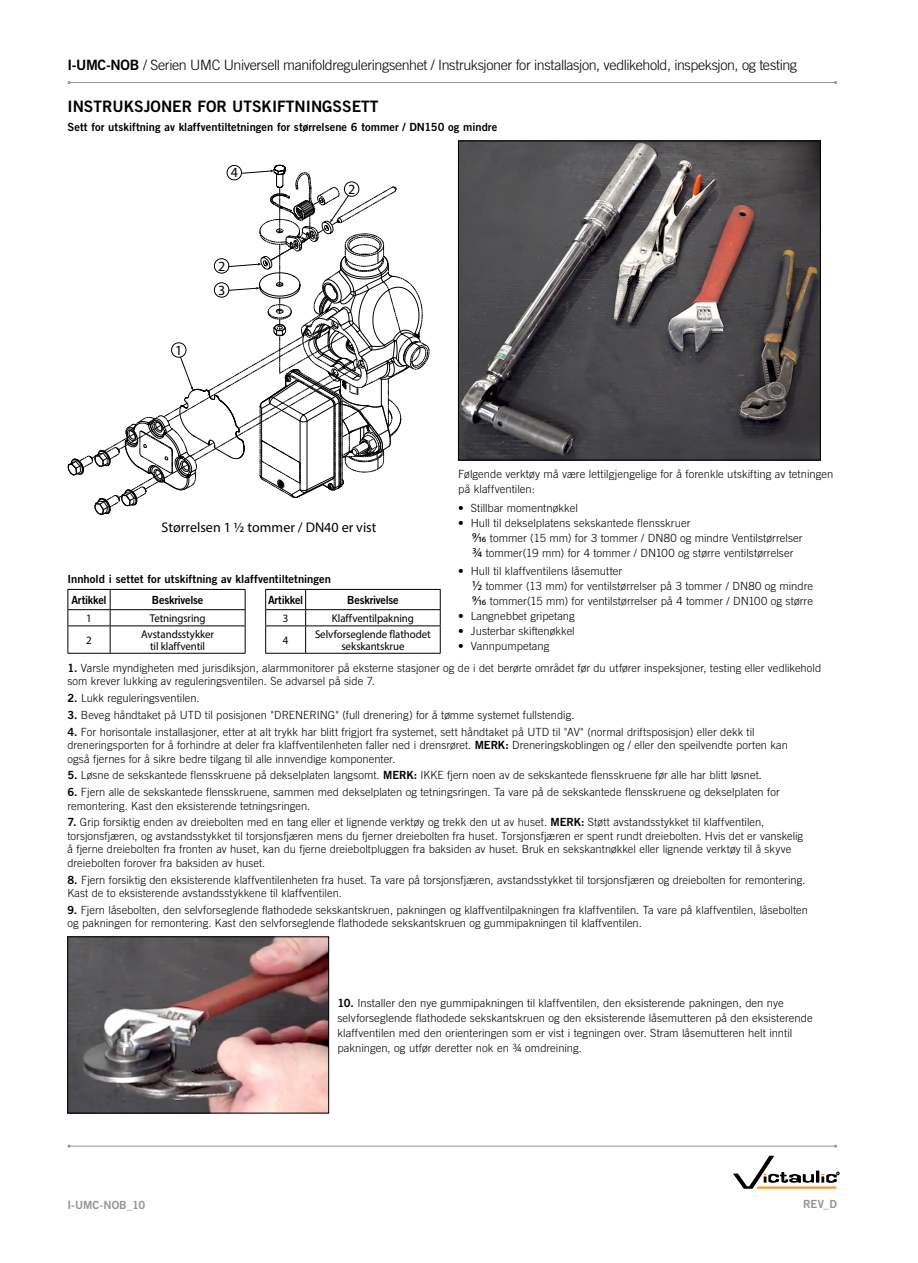
<style>
.page{position:relative;width:918px;height:1263px;background:#fff}
.page>*{position:absolute;margin:0;border:0;box-sizing:border-box;transform-origin:0 0}
.t1{font:15.75px "Trade Gothic LT Std Bd 2";color:#000}
.t2{font:300 14.25px "Trade Gothic LT Std";letter-spacing:-.025em;color:#000}
.t3{font:14.1px "Myriad Pro";color:#000}
.t4{font:300 11.25px/13.5px "Trade Gothic LT Std";letter-spacing:.005em;color:#000}
.t5{font:11.25px/20.5px "Trade Gothic LT Std Bd 2";color:#000}
.t6{font:11.25px/12px "Myriad Pro";letter-spacing:-.01em;color:#000;text-align:center}
.t7{font:11.25px "Trade Gothic LT Std Bd 2";letter-spacing:-.02em;color:#000}
.t8{font:11.25px "Trade Gothic LT Std Bd 2";letter-spacing:.005em;color:#939598}
.s1{font-family:"Trade Gothic LT Std Bd 2";font-weight:400}
.s2{font-family:"Myriad Pro";font-weight:400;font-size:13.5px}
</style>
<div class="page">
<svg style="left:733px;top:1156px;width:106px;height:33px"></svg>
<hr style="left:69px;top:1146px;width:767px;height:1px;background:#939598">
<hr style="left:69px;top:82px;width:767px;height:1px;background:#939598">
<svg style="left:68px;top:165px;width:361px;height:350px"></svg>
<hr style="left:68px;top:589px;width:42px;height:1px;background:#000">
<hr style="left:110px;top:589px;width:136px;height:1px;background:#000">
<hr style="left:265px;top:589px;width:41px;height:1px;background:#000">
<hr style="left:306px;top:589px;width:135px;height:1px;background:#000">
<hr style="left:68px;top:609px;width:42px;height:1px;background:#000">
<hr style="left:110px;top:609px;width:136px;height:1px;background:#000">
<hr style="left:265px;top:609px;width:41px;height:1px;background:#000">
<hr style="left:306px;top:609px;width:135px;height:1px;background:#000">
<hr style="left:68px;top:625px;width:42px;height:1px;background:#000">
<svg style="left:68px;top:590px;width:1px;height:63px"></svg>
<hr style="left:110px;top:625px;width:136px;height:1px;background:#000">
<svg style="left:110px;top:590px;width:1px;height:63px"></svg>
<svg style="left:245px;top:590px;width:1px;height:63px"></svg>
<hr style="left:265px;top:625px;width:41px;height:1px;background:#000">
<svg style="left:265px;top:590px;width:1px;height:63px"></svg>
<hr style="left:306px;top:625px;width:135px;height:1px;background:#000">
<svg style="left:305px;top:590px;width:1px;height:63px"></svg>
<svg style="left:440px;top:590px;width:1px;height:63px"></svg>
<hr style="left:68px;top:653px;width:42px;height:1px;background:#000">
<hr style="left:110px;top:653px;width:136px;height:1px;background:#000">
<hr style="left:265px;top:653px;width:41px;height:1px;background:#000">
<hr style="left:306px;top:653px;width:135px;height:1px;background:#000">
<img style="left:460px;top:143px;width:359px;height:315px">
<div style="left:458px;top:141px;width:363px;height:319px;border:1px solid #000"></div>
<img style="left:70px;top:939px;width:257px;height:172px">
<div style="left:68px;top:937px;width:261px;height:176px;border:1px solid #000"></div>
<p class="t2" style="left:68px;top:57px;width:731px"><span class="s1">I-UMC-NOB</span> / Serien UMC Universell manifoldreguleringsenhet / Instruksjoner for installasjon, vedlikehold, inspeksjon, og testing</p>
<h1 class="t1" style="left:68px;top:97px;width:313px">INSTRUKSJONER FOR UTSKIFTNINGSSETT</h1>
<p class="t5" style="left:68px;top:117px;width:431px">Sett for utskiftning av klaffventiltetningen for størrelsene 6 tommer / DN150 og mindre</p>
<p class="t3" style="left:175px;top:341px;width:9px">1</p>
<p class="t3" style="left:231px;top:164px;width:9px">4</p>
<p class="t3" style="left:218px;top:257px;width:9px">2</p>
<p class="t3" style="left:218px;top:281px;width:9px">3</p>
<p class="t3" style="left:348px;top:180px;width:9px">2</p>
<p class="t4" style="left:458px;top:467px;width:377px;line-height:15px">Følgende verktøy må være lettilgjengelige for å forenkle utskifting av tetningen på klaffventilen:</p>
<p class="t4" style="left:458px;top:501px;width:121px">• Stillbar momentnøkkel</p>
<p class="t4" style="left:472px;top:515px;width:332px;line-height:15px;text-indent:-14px">• Hull til dekselplatens sekskantede flensskruer<br><span class="s2">9/16</span> tommer (15 mm) for 3 tommer / DN80 og mindre Ventilstørrelser<br><span class="s2">3/4</span> tommer(19 mm) for 4 tommer / DN100 og større ventilstørrelser</p>
<p class="t4" style="left:472px;top:563px;width:343px;line-height:15px;text-indent:-14px">• Hull til klaffventilens låsemutter<br><span class="s2">1/2</span> tommer (13 mm) for ventilstørrelser på 3 tommer / DN80 og mindre<br><span class="s2">9/16</span> tommer(15 mm) for ventilstørrelser på 4 tommer / DN100 og større</p>
<p class="t4" style="left:458px;top:609px;width:118px">• Langnebbet gripetang</p>
<p class="t4" style="left:458px;top:624px;width:118px">• Justerbar skiftenøkkel</p>
<p class="t4" style="left:458px;top:639px;width:93px">• Vannpumpetang</p>
<p class="t4" style="left:68px;top:661px;width:755px"><span class="s1">1.</span> Varsle myndigheten med jurisdiksjon, alarmmonitorer på eksterne stasjoner og de i det berørte området før du utfører inspeksjoner, testing eller vedlikehold som krever lukking av reguleringsventilen. Se advarsel på side 7.</p>
<p class="t4" style="left:68px;top:691px;width:134px"><span class="s1">2.</span> Lukk reguleringsventilen.</p>
<p class="t4" style="left:68px;top:708px;width:509px"><span class="s1">3.</span> Beveg håndtaket på UTD til posisjonen "DRENERING" (full drenering) for å tømme systemet fullstendig.</p>
<p class="t4" style="left:68px;top:725px;width:722px"><span class="s1">4.</span> For horisontale installasjoner, etter at alt trykk har blitt frigjort fra systemet, sett håndtaket på UTD til "AV" (normal driftsposisjon) eller dekk til dreneringsporten for å forhindre at deler fra klaffventilenheten faller ned i drensrøret. <span class="s1">MERK:</span> Dreneringskoblingen og / eller den speilvendte porten kan også fjernes for å sikre bedre tilgang til alle innvendige komponenter.</p>
<p class="t4" style="left:68px;top:768px;width:696px"><span class="s1">5.</span> Løsne de sekskantede flensskruene på dekselplaten langsomt. <span class="s1">MERK:</span> IKKE fjern noen av de sekskantede flensskruene før alle har blitt løsnet.</p>
<p class="t4" style="left:68px;top:785px;width:714px"><span class="s1">6.</span> Fjern alle de sekskantede flensskruene, sammen med dekselplaten og tetningsringen. Ta vare på de sekskantede flensskruene og dekselplaten for remontering. Kast den eksisterende tetningsringen.</p>
<p class="t4" style="left:68px;top:815px;width:737px"><span class="s1">7.</span> Grip forsiktig enden av dreiebolten med en tang eller et lignende verktøy og trekk den ut av huset. <span class="s1">MERK:</span> Støtt avstandsstykket til klaffventilen, torsjonsfjæren, og avstandsstykket til torsjonsfjæren mens du fjerner dreiebolten fra huset. Torsjonsfjæren er spent rundt dreiebolten. Hvis det er vanskelig å fjerne dreiebolten fra fronten av huset, kan du fjerne dreieboltpluggen fra baksiden av huset. Bruk en sekskantnøkkel eller lignende verktøy til å skyve dreiebolten forover fra baksiden av huset.</p>
<p class="t4" style="left:68px;top:873px;width:739px"><span class="s1">8.</span> Fjern forsiktig den eksisterende klaffventilenheten fra huset. Ta vare på torsjonsfjæren, avstandsstykket til torsjonsfjæren og dreiebolten for remontering.<br>Kast de to eksisterende avstandsstykkene til klaffventilen.</p>
<p class="t4" style="left:68px;top:903px;width:742px"><span class="s1">9.</span> Fjern låsebolten, den selvforseglende flathodede sekskantskruen, pakningen og klaffventilpakningen fra klaffventilen. Ta vare på klaffventilen, låsebolten og pakningen for remontering. Kast den selvforseglende flathodede sekskantskruen og gummipakningen til klaffventilen.</p>
<p class="t3" style="left:162px;top:519px;width:216px">Størrelsen 1 ½ tommer / DN40 er vist</p>
<p class="t5" style="left:71px;top:569px;width:261px;text-indent:-4px">Innhold i settet for utskiftning av klaffventiltetningen<br>Artikkel</p>
<p class="t7" style="left:152px;top:593px;width:53px">Beskrivelse</p>
<p class="t7" style="left:268px;top:593px;width:37px">Artikkel</p>
<p class="t7" style="left:347px;top:593px;width:53px">Beskrivelse</p>
<p class="t6" style="left:86px;top:612px;width:7px">1</p>
<p class="t6" style="left:150px;top:612px;width:57px">Tetningsring</p>
<p class="t6" style="left:283px;top:612px;width:7px">3</p>
<p class="t6" style="left:332px;top:612px;width:83px">Klaffventilpakning</p>
<p class="t6" style="left:86px;top:634px;width:7px">2</p>
<p class="t6" style="left:141px;top:628px;width:74px">Avstandsstykker til klaffventil</p>
<p class="t6" style="left:283px;top:634px;width:7px">4</p>
<p class="t6" style="left:315px;top:628px;width:117px">Selvforseglende flathodet sekskantskrue</p>
<p class="t4" style="left:338px;top:995px;width:477px;line-height:15px"><span class="s1">10.</span> Installer den nye gummipakningen til klaffventilen, den eksisterende pakningen, den nye selvforseglende flathodede sekskantskruen og den eksisterende låsemutteren på den eksisterende klaffventilen med den orienteringen som er vist i tegningen over. Stram låsemutteren helt inntil pakningen, og utfør deretter nok en 3/4 omdreining.</p>
<p class="t8" style="left:68px;top:1198px;width:79px">I-UMC-NOB_10</p>
<p class="t8" style="left:803px;top:1197px;width:35px">REV_D</p>
</div>
